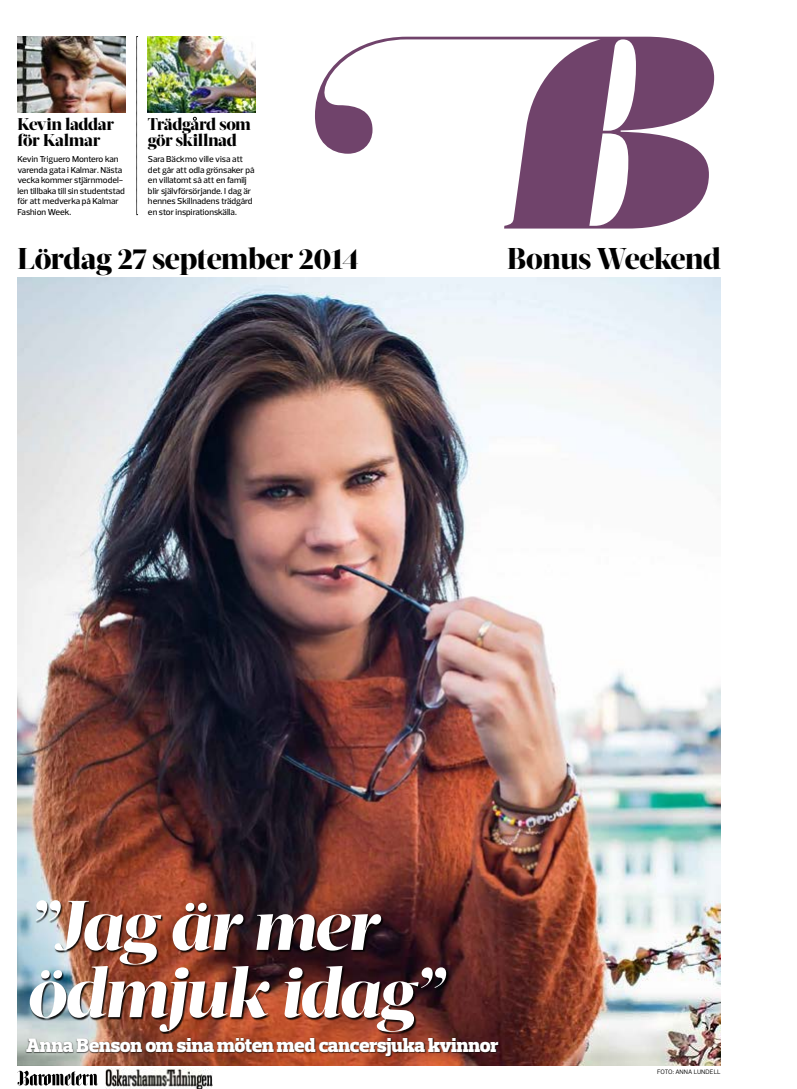
<style>
.page{position:relative;width:797px;height:1089px;background:#fff}
.page>*{position:absolute;margin:0;border:0;box-sizing:border-box;transform-origin:0 0}
.t1{font:274px "Acta Poster Swashes";color:#70436b}
.t2{font:italic 800 70px/67.2px "Acta Display";letter-spacing:-.035em;color:#fff}
.t3{font:800 30px "Acta Display";letter-spacing:-.025em;color:#000}
.t4{font:900 20px "Prelo Slab";letter-spacing:-.015em;color:#fff}
.t5{font:800 17px/16.7px "Acta Display";letter-spacing:-.03em;color:#000}
.t6{font:500 8.8px/10.5px "Prelo";color:#000}
.t7{font:6.5px "Prelo";letter-spacing:.005em;color:#000}
</style>
<div class="page">
<img style="left:18px;top:278px;width:702px;height:787px">
<div style="left:30px;top:900px;width:419px;height:134px;background:#000;opacity:.9"></div>
<svg style="left:136px;top:36px;width:2px;height:179px"></svg>
<img style="left:148px;top:36px;width:108px;height:76px">
<img style="left:18px;top:36px;width:107px;height:76px">
<div style="left:26px;top:1037px;width:474px;height:21px;background:#000;opacity:.9"></div>
<svg style="left:18px;top:1070px;width:80px;height:15px"></svg>
<img style="left:105px;top:1068px;width:107px;height:20px">
<h1 class="t1" style="left:304px;top:-26px;width:404px">B</h1>
<h3 class="t3" style="left:507px;top:240px;width:215px">Bonus Weekend</h3>
<h3 class="t5" style="left:18px;top:115px;width:98px">Kevin laddar för Kalmar</h3>
<p class="t6" style="left:18px;top:154px;width:109px">Kevin Triguero Montero kan varenda gata i Kalmar. Nästa vecka kommer stjärnmodel&shy;len tillbaka till sin studentstad för att medverka på Kalmar<br>Fashion Week.</p>
<h3 class="t5" style="left:148px;top:115px;width:104px">Trädgård som gör skillnad</h3>
<p class="t6" style="left:148px;top:154px;width:108px">Sara Bäckmo ville visa att det går att odla grönsaker på en villatomt så att en familj blir självförsörjande. I dag är hennes Skillnadens trädgård en stor inspirationskälla.</p>
<h3 class="t3" style="left:18px;top:240px;width:343px">Lördag 27 september 2014</h3>
<h2 class="t2" style="left:26px;top:892px;width:419px">”Jag är mer ödmjuk idag”</h2>
<h3 class="t4" style="left:26px;top:1032px;width:474px">Anna Benson om sina möten med cancersjuka kvinnor</h3>
<p class="t7" style="left:657px;top:1067px;width:65px">FOTO: ANNA LUNDELL</p>
</div>
